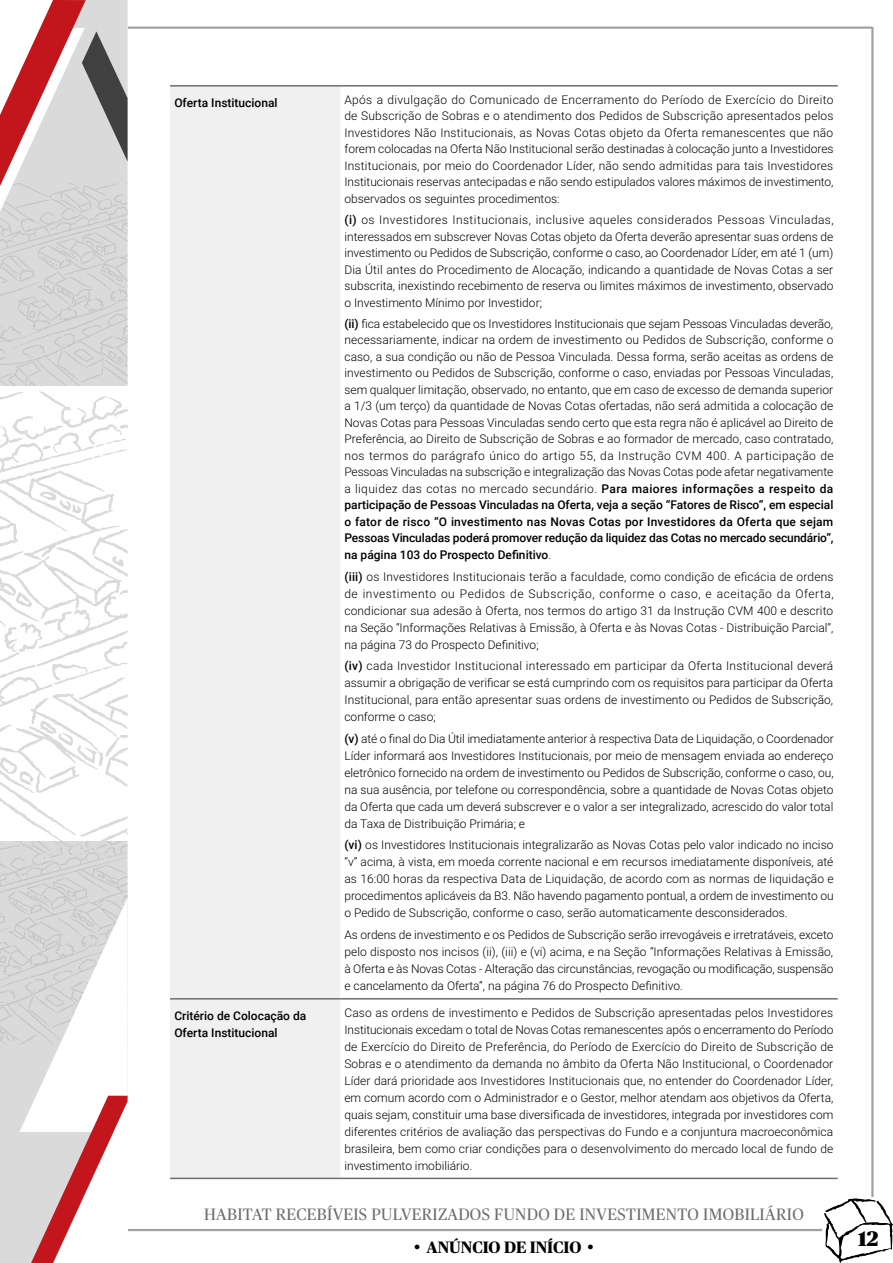
<style>
.page{position:relative;width:893px;height:1263px;background:#fff}
.page>*{position:absolute;margin:0;border:0;box-sizing:border-box;transform-origin:0 0}
.t1{font:900 21px "Publico";color:#000}
.t2{font:16.5px "Publico";letter-spacing:.02em;color:#6d6e71}
.t3{font:700 16.5px "Publico";color:#000}
.t4{font:300 12px/17px "Roboto";color:#000;text-align:justify}
.t5{font:500 12px/17px "Roboto";color:#000}
.s1{font-weight:500}
.s2{font-weight:900;font-size:18px}
</style>
<div class="page">
<hr style="left:871px;top:27px;width:3px;height:1181px;background:#6d6e71">
<hr style="left:0;top:1229px;width:844px;height:2px;background:#6d6e71">
<div style="left:822px;top:1198px;width:71px;height:65px;background:#fff"></div>
<hr style="left:60px;top:27px;width:812px;height:2px;background:#6d6e71">
<svg style="left:824px;top:1198px;width:69px;height:65px"></svg>
<svg style="left:0;top:0;width:128px;height:1263px"></svg>
<div style="left:170px;top:87px;width:170px;height:1090px;background:#f0f0f1"></div>
<hr style="left:170px;top:85px;width:170px;height:2px;background:#6d6e71">
<hr style="left:340px;top:85px;width:498px;height:2px;background:#6d6e71">
<hr style="left:170px;top:998px;width:170px;height:1px;background:#6d6e71">
<hr style="left:340px;top:998px;width:498px;height:1px;background:#6d6e71">
<hr style="left:170px;top:1177px;width:170px;height:2px;background:#6d6e71">
<hr style="left:340px;top:1177px;width:498px;height:2px;background:#6d6e71">
<p class="t5" style="left:174px;top:94px;width:105px">Oferta Institucional</p>
<p class="t4" style="left:344px;top:91px;width:491px;line-height:16.5px">Após a divulgação do Comunicado de Encerramento do Período de Exercício do Direito de Subscrição de Sobras e o atendimento dos Pedidos de Subscrição apresentados pelos Investidores Não Institucionais, as Novas Cotas objeto da Oferta remanescentes que não forem colocadas na Oferta Não Institucional serão destinadas à colocação junto a Investidores Institucionais, por meio do Coordenador Líder, não sendo admitidas para tais Investidores Institucionais reservas antecipadas e não sendo estipulados valores máximos de investimento, observados os seguintes procedimentos:</p>
<p class="t4" style="left:344px;top:211px;width:491px;line-height:16.5px"><span class="s1">(i)</span> os Investidores Institucionais, inclusive aqueles considerados Pessoas Vinculadas, interessados em subscrever Novas Cotas objeto da Oferta deverão apresentar suas ordens de investimento ou Pedidos de Subscrição, conforme o caso, ao Coordenador Líder, em até 1 (um)<br>Dia Útil antes do Procedimento de Alocação, indicando a quantidade de Novas Cotas a ser subscrita, inexistindo recebimento de reserva ou limites máximos de investimento, observado o Investimento Mínimo por Investidor;</p>
<p class="t4" style="left:344px;top:315px;width:491px;line-height:16.5px"><span class="s1">(ii)</span> fica estabelecido que os Investidores Institucionais que sejam Pessoas Vinculadas deverão, necessariamente, indicar na ordem de investimento ou Pedidos de Subscrição, conforme o caso, a sua condição ou não de Pessoa Vinculada. Dessa forma, serão aceitas as ordens de investimento ou Pedidos de Subscrição, conforme o caso, enviadas por Pessoas Vinculadas, sem qualquer limitação, observado, no entanto, que em caso de excesso de demanda superior a 1/3 (um terço) da quantidade de Novas Cotas ofertadas, não será admitida a colocação de Novas Cotas para Pessoas Vinculadas sendo certo que esta regra não é aplicável ao Direito de Preferência, ao Direito de Subscrição de Sobras e ao formador de mercado, caso contratado, nos termos do parágrafo único do artigo 55, da Instrução CVM 400. A participação de Pessoas Vinculadas na subscrição e integralização das Novas Cotas pode afetar negativamente a liquidez das cotas no mercado secundário. <span class="s1">Para maiores informações a respeito da participação de Pessoas Vinculadas na Oferta, veja a seção “Fatores de Risco”, em especial o fator de risco “O investimento nas Novas Cotas por Investidores da Oferta que sejam Pessoas Vinculadas poderá promover redução da liquidez das Cotas no mercado secundário”, na página 103 do Prospecto Definitivo</span>.</p>
<p class="t4" style="left:344px;top:567px;width:491px"><span class="s1">(iii)</span> os Investidores Institucionais terão a faculdade, como condição de eficácia de ordens de investimento ou Pedidos de Subscrição, conforme o caso, e aceitação da Oferta, condicionar sua adesão à Oferta, nos termos do artigo 31 da Instrução CVM 400 e descrito na Seção “Informações Relativas à Emissão, à Oferta e às Novas Cotas - Distribuição Parcial”, na página 73 do Prospecto Definitivo;</p>
<p class="t4" style="left:344px;top:657px;width:490px"><span class="s1">(iv)</span> cada Investidor Institucional interessado em participar da Oferta Institucional deverá assumir a obrigação de verificar se está cumprindo com os requisitos para participar da Oferta Institucional, para então apresentar suas ordens de investimento ou Pedidos de Subscrição, conforme o caso;</p>
<p class="t4" style="left:344px;top:730px;width:491px"><span class="s1">(v)</span> até o final do Dia Útil imediatamente anterior à respectiva Data de Liquidação, o Coordenador Líder informará aos Investidores Institucionais, por meio de mensagem enviada ao endereço eletrônico fornecido na ordem de investimento ou Pedidos de Subscrição, conforme o caso, ou, na sua ausência, por telefone ou correspondência, sobre a quantidade de Novas Cotas objeto da Oferta que cada um deverá subscrever e o valor a ser integralizado, acrescido do valor total da Taxa de Distribuição Primária; e</p>
<p class="t4" style="left:344px;top:836px;width:491px"><span class="s1">(vi)</span> os Investidores Institucionais integralizarão as Novas Cotas pelo valor indicado no inciso “v” acima, à vista, em moeda corrente nacional e em recursos imediatamente disponíveis, até as 16:00 horas da respectiva Data de Liquidação, de acordo com as normas de liquidação e procedimentos aplicáveis da B3. Não havendo pagamento pontual, a ordem de investimento ou o Pedido de Subscrição, conforme o caso, serão automaticamente desconsiderados.</p>
<p class="t4" style="left:344px;top:926px;width:491px">As ordens de investimento e os Pedidos de Subscrição serão irrevogáveis e irretratáveis, exceto pelo disposto nos incisos (ii), (iii) e (vi) acima, e na Seção “Informações Relativas à Emissão, à Oferta e às Novas Cotas - Alteração das circunstâncias, revogação ou modificação, suspensão e cancelamento da Oferta”, na página 76 do Prospecto Definitivo.</p>
<p class="t5" style="left:174px;top:1007px;width:134px">Critério de Colocação da<br>Oferta Institucional</p>
<p class="t4" style="left:344px;top:1004px;width:491px">Caso as ordens de investimento e Pedidos de Subscrição apresentadas pelos Investidores Institucionais excedam o total de Novas Cotas remanescentes após o encerramento do Período de Exercício do Direito de Preferência, do Período de Exercício do Direito de Subscrição de Sobras e o atendimento da demanda no âmbito da Oferta Não Institucional, o Coordenador Líder dará prioridade aos Investidores Institucionais que, no entender do Coordenador Líder, em comum acordo com o Administrador e o Gestor, melhor atendam aos objetivos da Oferta, quais sejam, constituir uma base diversificada de investidores, integrada por investidores com diferentes critérios de avaliação das perspectivas do Fundo e a conjuntura macroeconômica brasileira, bem como criar condições para o desenvolvimento do mercado local de fundo de investimento imobiliário.</p>
<h2 class="t2" style="left:204px;top:1205px;width:601px">HABITAT RECEBÍVEIS PULVERIZADOS FUNDO DE INVESTIMENTO IMOBILIÁRIO</h2>
<h2 class="t3" style="left:414px;top:1238px;width:180px"><span class="s2">•</span> ANÚNCIO DE INÍCIO <span class="s2">•</span></h2>
<h1 class="t1" style="left:858px;top:1227px;width:22px">12</h1>
</div>
